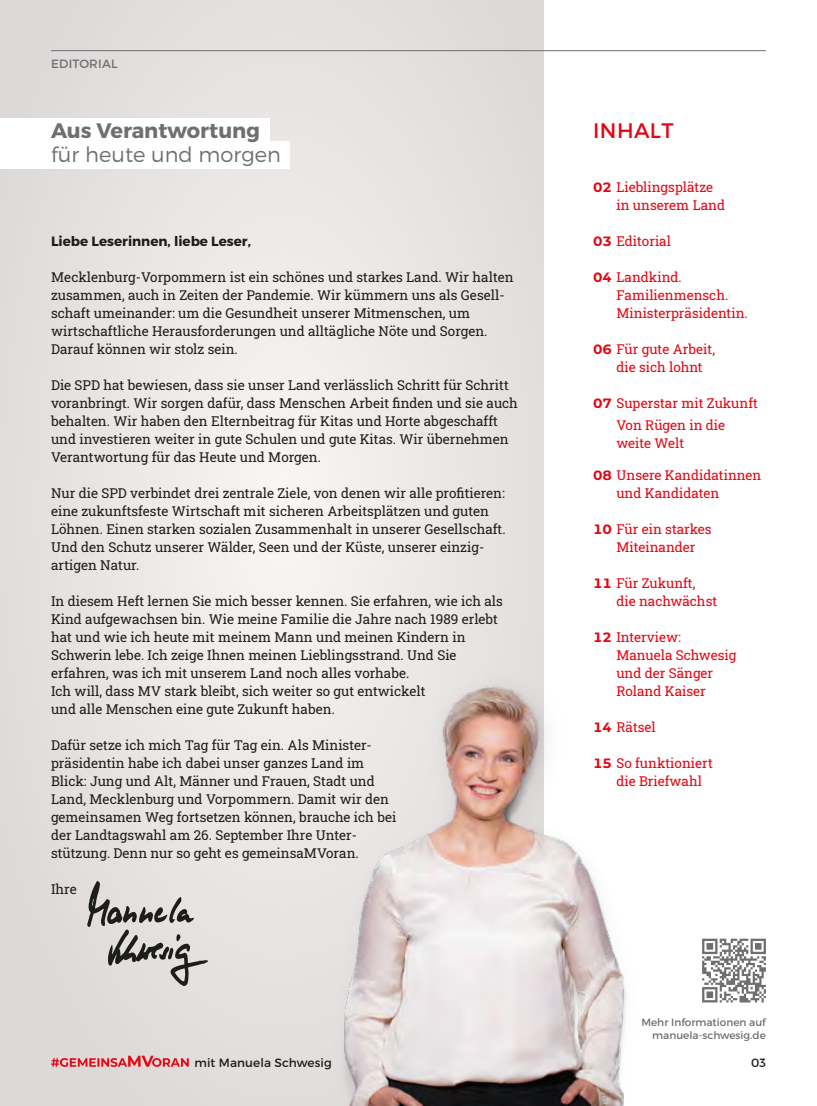
<style>
.page{position:relative;width:817px;height:1106px;background:#fff}
.page>*{position:absolute;margin:0;border:0;box-sizing:border-box;transform-origin:0 0}
.t1{font:300 21px "Montserrat";color:#706f6f}
.t2{font:700 21px "Montserrat";color:#706f6f}
.t3{font:21px "Montserrat";letter-spacing:.02em;color:#e30613}
.t4{font:13.5px/18px "Roboto Slab";color:#1d1d1b}
.t5{font:13.5px/18px "Roboto Slab";color:#e30613}
.t6{font:700 13.5px "Montserrat";color:#1d1d1b}
.t7{font:12px "Montserrat";letter-spacing:.01em;color:#1d1d1b}
.t8{font:12px "Montserrat";letter-spacing:.02em;color:#706f6f}
.t9{font:10.5px/12.6px "Montserrat";color:#706f6f;text-align:right}
.s1{font-family:"Montserrat Alternates";font-weight:700}
</style>
<div class="page">
<div style="left:0;top:0;width:543px;height:1106px;background:#e7e4e3"></div>
<svg style="left:87px;top:881px;width:121px;height:105px"></svg>
<div style="left:0;top:119px;width:269px;height:25px;background:#fff"></div>
<div style="left:0;top:141px;width:290px;height:28px;background:#fff"></div>
<img style="left:330px;top:597px;width:297px;height:509px">
<svg style="left:702px;top:938px;width:63px;height:64px"></svg>
<svg style="left:51px;top:1055px;width:138px;height:11px"></svg>
<hr style="left:51px;top:50px;width:714px;height:1px;background:#706f6f">
<p class="t8" style="left:51px;top:56px;width:68px">EDITORIAL</p>
<h1 class="t2" style="left:51px;top:118px;width:210px">Aus Verantwortung</h1>
<h1 class="t1" style="left:51px;top:142px;width:231px">für heute und morgen</h1>
<p class="t6" style="left:51px;top:233px;width:201px">Liebe Leserinnen, liebe Leser,</p>
<p class="t4" style="left:51px;top:268px;width:464px">Mecklenburg-Vorpommern ist ein schönes und starkes Land. Wir halten zusammen, auch in Zeiten der Pandemie. Wir kümmern uns als Gesell&shy;schaft umeinander: um die Gesundheit unserer Mitmenschen, um wirtschaftliche Herausforderungen und alltägliche Nöte und Sorgen.<br>Darauf können wir stolz sein.</p>
<p class="t4" style="left:51px;top:376px;width:468px">Die SPD hat bewiesen, dass sie unser Land verlässlich Schritt für Schritt voranbringt. Wir sorgen dafür, dass Menschen Arbeit finden und sie auch behalten. Wir haben den Elternbeitrag für Kitas und Horte abgeschafft und investieren weiter in gute Schulen und gute Kitas. Wir übernehmen Verantwortung für das Heute und Morgen.</p>
<p class="t4" style="left:51px;top:484px;width:456px">Nur die SPD verbindet drei zentrale Ziele, von denen wir alle profitieren: eine zukunftsfeste Wirtschaft mit sicheren Arbeitsplätzen und guten Löhnen. Einen starken sozialen Zusammenhalt in unserer Gesellschaft.<br>Und den Schutz unserer Wälder, Seen und der Küste, unserer einzig&shy;artigen Natur.</p>
<p class="t4" style="left:51px;top:592px;width:453px">In diesem Heft lernen Sie mich besser kennen. Sie erfahren, wie ich als Kind aufgewachsen bin. Wie meine Familie die Jahre nach 1989 erlebt hat und wie ich heute mit meinem Mann und meinen Kindern in Schwerin lebe. Ich zeige Ihnen meinen Lieblingsstrand. Und Sie erfahren, was ich mit unserem Land noch alles vorhabe.<br>Ich will, dass MV stark bleibt, sich weiter so gut entwickelt<br>und alle Menschen eine gute Zukunft haben.</p>
<p class="t4" style="left:51px;top:736px;width:347px">Dafür setze ich mich Tag für Tag ein. Als Minister&shy;präsidentin habe ich dabei unser ganzes Land im Blick: Jung und Alt, Männer und Frauen, Stadt und Land, Mecklenburg und Vorpommern. Damit wir den gemeinsamen Weg fortsetzen können, brauche ich bei der Landtagswahl am 26. September Ihre Unter&shy;stützung. Denn nur so geht es gemeinsaMVoran.</p>
<p class="t4" style="left:51px;top:880px;width:27px">Ihre</p>
<h1 class="t3" style="left:593px;top:118px;width:82px">INHALT</h1>
<p class="t5" style="left:616px;top:178px;width:110px;text-indent:-23px"><span class="s1">02</span> Lieblingsplätze in unserem Land</p>
<p class="t5" style="left:593px;top:232px;width:79px"><span class="s1">03</span> Editorial</p>
<p class="t5" style="left:616px;top:268px;width:133px;text-indent:-23px"><span class="s1">04</span> Landkind.<br>Familienmensch.<br>Ministerpräsidentin.</p>
<p class="t5" style="left:616px;top:340px;width:100px;text-indent:-23px"><span class="s1">06</span> Für gute Arbeit, die sich lohnt</p>
<p class="t5" style="left:616px;top:392px;width:143px;line-height:22.2px;text-indent:-23px"><span class="s1">07</span> Superstar mit Zukunft<br>Von Rügen in die</p>
<p class="t5" style="left:616px;top:434px;width:69px">weite Welt</p>
<p class="t5" style="left:616px;top:466px;width:146px;text-indent:-23px"><span class="s1">08</span> Unsere Kandidatinnen und Kandidaten</p>
<p class="t5" style="left:593px;top:520px;width:120px;text-align:center"><span class="s1">10</span> Für ein starkes<br>Miteinander</p>
<p class="t5" style="left:616px;top:574px;width:102px;text-indent:-23px"><span class="s1">11</span> Für Zukunft, die nachwächst</p>
<p class="t5" style="left:616px;top:628px;width:121px;text-indent:-23px"><span class="s1">12</span> Interview:<br>Manuela Schwesig und der Sänger<br>Roland Kaiser</p>
<p class="t5" style="left:593px;top:718px;width:64px"><span class="s1">14</span> Rätsel</p>
<p class="t5" style="left:616px;top:754px;width:98px;text-indent:-23px"><span class="s1">15</span> So funktioniert die Briefwahl</p>
<p class="t9" style="left:641px;top:1016px;width:126px">Mehr Informationen auf manuela-schwesig.de</p>
<p class="t7" style="left:194px;top:1054px;width:139px">mit Manuela Schwesig</p>
<p class="t7" style="left:751px;top:1054px;width:16px">03</p>
</div>
